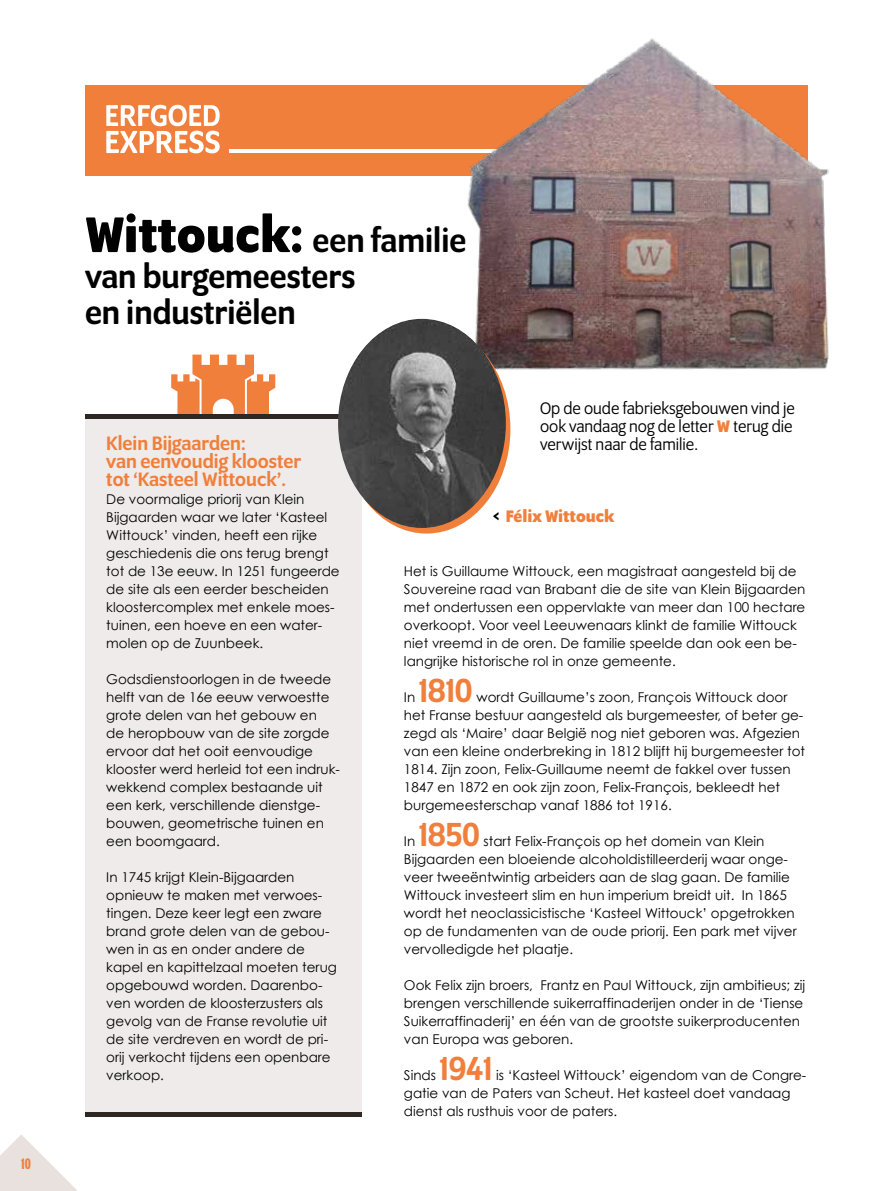
<style>
.page{position:relative;width:893px;height:1191px;background:#fff}
.page>*{position:absolute;margin:0;border:0;box-sizing:border-box;transform-origin:0 0}
.t1{font:500 36px/36px "Program OT";color:#000}
.t2{font:500 36px "Program OT";color:#f07f3c}
.t3{font:500 21px/18px "Program OT";color:#f07f3c}
.t4{font:18px/18px "Program OT";color:#000}
.t5{font:700 18px "Program OT";color:#f07f3c}
.t6{font:500 16.5px "Program Nar OT";color:#f07f3c}
.t7{font:13.5px/18px "Century Gothic";color:#000}
.s1{font-weight:700;font-size:54px}
.s2{font-weight:700;color:#f07f3c}
.s3{color:#000}
</style>
<div class="page">
<svg style="left:0;top:1135px;width:78px;height:56px"></svg>
<svg style="left:171px;top:354px;width:104px;height:60px"></svg>
<div style="left:85px;top:414px;width:276px;height:702px;background:#efebea"></div>
<hr style="left:85px;top:414px;width:276px;height:4px;background:#2f2721">
<hr style="left:85px;top:1112px;width:276px;height:4px;background:#2f2721">
<div style="left:85px;top:85px;width:723px;height:90px;background:#f07f3c"></div>
<hr style="left:229px;top:150px;width:450px;height:3px;background:#fff">
<svg style="left:106px;top:105px;width:114px;height:48px"></svg>
<img style="left:406px;top:38px;width:423px;height:371px">
<img style="left:338px;top:319px;width:168px;height:209px">
<p class="t6" style="left:21px;top:1154px;width:11px">10</p>
<h1 class="t1" style="left:85px;top:222px;width:383px"><span class="s1">Wittouck:</span> een familie van burgemeesters<br>en industriëlen</h1>
<h2 class="t3" style="left:106px;top:434px;width:196px">Klein Bijgaarden:<br>van eenvoudig klooster tot ‘Kasteel Wittouck’.</h2>
<p class="t7" style="left:106px;top:490px;width:235px">De voormalige priorij van Klein<br>Bijgaarden waar we later ‘Kasteel<br>Wittouck’ vinden, heeft een rijke geschiedenis die ons terug brengt tot de 13e eeuw. In 1251 fungeerde de site als een eerder bescheiden kloostercomplex met enkele moes&shy;tuinen, een hoeve en een water&shy;molen op de Zuunbeek.</p>
<p class="t7" style="left:106px;top:670px;width:235px">Godsdienstoorlogen in de tweede helft van de 16e eeuw verwoestte grote delen van het gebouw en<br>de heropbouw van de site zorgde ervoor dat het ooit eenvoudige klooster werd herleid tot een indruk&shy;wekkend complex bestaande uit een kerk, verschillende dienstge&shy;bouwen, geometrische tuinen en een boomgaard.</p>
<p class="t7" style="left:106px;top:868px;width:232px">In 1745 krijgt Klein-Bijgaarden opnieuw te maken met verwoes&shy;tingen. Deze keer legt een zware brand grote delen van de gebou&shy;wen in as en onder andere de kapel en kapittelzaal moeten terug opgebouwd worden. Daarenbo&shy;ven worden de kloosterzusters als gevolg van de Franse revolutie uit de site verdreven en wordt de pri&shy;orij verkocht tijdens een openbare verkoop.</p>
<h3 class="t4" style="left:540px;top:399px;width:256px">Op de oude fabrieksgebouwen vind je ook vandaag nog de letter <span class="s2">W</span> terug die verwijst naar de familie.</h3>
<h3 class="t5" style="left:493px;top:506px;width:123px"><span class="s3">&lt;</span> Félix Wittouck</h3>
<p class="t7" style="left:404px;top:562px;width:403px">Het is Guillaume Wittouck, een magistraat aangesteld bij de Souvereine raad van Brabant die de site van Klein Bijgaarden met ondertussen een oppervlakte van meer dan 100 hectare overkoopt. Voor veel Leeuwenaars klinkt de familie Wittouck niet vreemd in de oren. De familie speelde dan ook een be&shy;langrijke historische rol in onze gemeente.</p>
<p class="t7" style="left:404px;top:688px;width:13px">In</p>
<h1 class="t2" style="left:419px;top:670px;width:55px">1810</h1>
<p class="t7" style="left:404px;top:688px;width:403px;text-indent:73px">wordt Guillaume’s zoon, François Wittouck door het Franse bestuur aangesteld als burgemeester, of beter ge&shy;zegd als ‘Maire’ daar België nog niet geboren was. Afgezien van een kleine onderbreking in 1812 blijft hij burgemeester tot 1814. Zijn zoon, Felix-Guillaume neemt de fakkel over tussen 1847 en 1872 en ook zijn zoon, Felix-François, bekleedt het burgemeesterschap vanaf 1886 tot 1916.</p>
<p class="t7" style="left:404px;top:832px;width:13px">In</p>
<h1 class="t2" style="left:419px;top:814px;width:62px">1850</h1>
<p class="t7" style="left:404px;top:832px;width:394px;text-indent:80px">start Felix-François op het domein van Klein Bijgaarden een bloeiende alcoholdistilleerderij waar onge&shy;veer tweeëntwintig arbeiders aan de slag gaan. De familie Wittouck investeert slim en hun imperium breidt uit. In 1865 wordt het neoclassicistische ‘Kasteel Wittouck’ opgetrokken op de fundamenten van de oude priorij. Een park met vijver vervolledigde het plaatje.</p>
<p class="t7" style="left:404px;top:976px;width:403px">Ook Felix zijn broers, Frantz en Paul Wittouck, zijn ambitieus; zij brengen verschillende suikerraffinaderijen onder in de ‘Tiense Suikerraffinaderij’ en één van de grootste suikerproducenten van Europa was geboren.</p>
<p class="t7" style="left:404px;top:1066px;width:34px">Sinds</p>
<h1 class="t2" style="left:440px;top:1048px;width:54px">1941</h1>
<p class="t7" style="left:404px;top:1066px;width:404px;text-indent:92px">is ‘Kasteel Wittouck’ eigendom van de Congre&shy;gatie van de Paters van Scheut. Het kasteel doet vandaag dienst als rusthuis voor de paters.</p>
</div>
